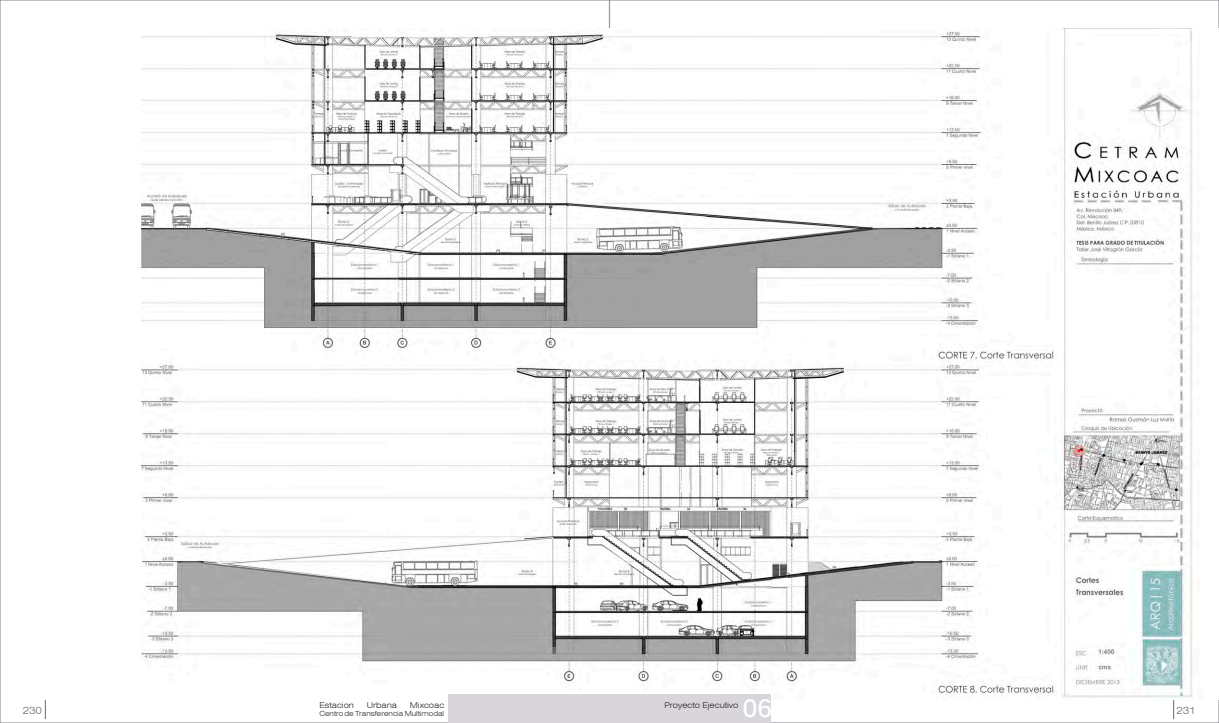
<style>
.page{position:relative;width:1219px;height:723px;background:#fff}
.page>*{position:absolute;margin:0;border:0;box-sizing:border-box;transform-origin:0 0}
.t1{font:700 25px "Kalinga";color:#fff}
.t2{font:300 expanded 10px "Swiss 721 BT";color:#67676a}
.t3{font:300 expanded 8px "Swiss 721 BT";color:#231f20}
.t4{font:300 expanded 7px "Swiss 721 BT";color:#231f20}
</style>
<div class="page">
<img style="left:142px;top:28px;width:1051px;height:672px">
<svg style="left:45px;top:700px;width:1px;height:19px"></svg>
<svg style="left:1173px;top:700px;width:1px;height:19px"></svg>
<div style="left:448px;top:694px;width:161px;height:29px;background:#d8d6db"></div>
<div style="left:609px;top:694px;width:162px;height:29px;background:#d8d6db"></div>
<p class="t3" style="left:664px;top:700px;width:75px">Proyecto Ejecutivo</p>
<h1 class="t1" style="left:743px;top:692px;width:31px">06</h1>
<p class="t3" style="left:319px;top:700px;width:36px">Estacion</p>
<p class="t3" style="left:367px;top:700px;width:32px">Urbana</p>
<p class="t3" style="left:410px;top:700px;width:36px">Mixcoac</p>
<p class="t4" style="left:319px;top:709px;width:126px">Centro de Transferencia Multimodal</p>
<p class="t2" style="left:23px;top:704px;width:21px">230</p>
<p class="t2" style="left:1176px;top:705px;width:21px">231</p>
</div>
